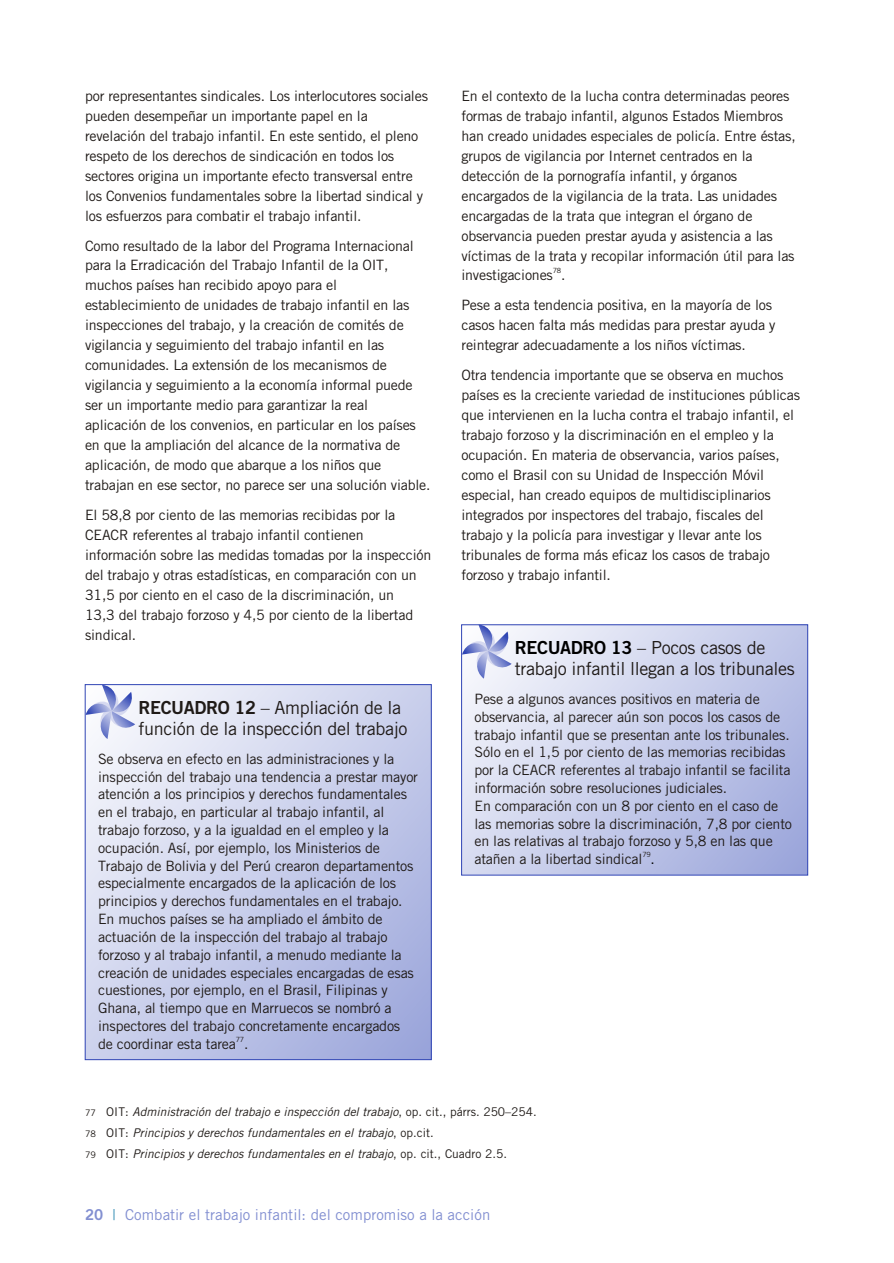
<style>
.page{position:relative;width:894px;height:1263px;background:#fff}
.page>*{position:absolute;margin:0;border:0;box-sizing:border-box;transform-origin:0 0}
.t1{font:18px/21.6px "Trade Gothic";letter-spacing:-.02em;color:#1f1a17}
.t2{font:15px "Trade Gothic";letter-spacing:.005em;color:#828fd1}
.t3{font:14.25px/20px "Trade Gothic";letter-spacing:-.015em;color:#1f1a17}
.t4{font:14.25px "Trade Gothic";color:#000}
.t5{font:italic 12px/21px "Trade Gothic";color:#1f1a17}
.t6{font:7.2px "Trade Gothic";color:#1f1a17}
.s1{font-family:"Trade Gothic Bold Two"}
.s2{font-family:"Trade Gothic Bold Two";color:#000}
.s3{font-style:normal;font-size:9px}
.s4{font-style:normal}
.s5{color:#338cb3}
</style>
<div class="page">
<svg style="left:87px;top:686px;width:342px;height:372px;background:#c9cfeb"></svg>
<div style="left:85px;top:684px;width:346px;height:376px;border:1px solid #3045b5"></div>
<svg style="left:463px;top:627px;width:343px;height:246px;background:#c9cfeb"></svg>
<div style="left:461px;top:625px;width:347px;height:250px;border:1px solid #3045b5"></div>
<svg style="left:86px;top:685px;width:49px;height:54px"></svg>
<svg style="left:462px;top:624px;width:50px;height:55px"></svg>
<p class="t3" style="left:85px;top:87px;width:344px">por representantes sindicales. Los interlocutores sociales pueden desempeñar un importante papel en la revelación del trabajo infantil. En este sentido, el pleno respeto de los derechos de sindicación en todos los sectores origina un importante efecto transversal entre los Convenios fundamentales sobre la libertad sindical y los esfuerzos para combatir el trabajo infantil.</p>
<p class="t3" style="left:85px;top:237px;width:347px">Como resultado de la labor del Programa Internacional para la Erradicación del Trabajo Infantil de la OIT, muchos países han recibido apoyo para el establecimiento de unidades de trabajo infantil en las inspecciones del trabajo, y la creación de comités de vigilancia y seguimiento del trabajo infantil en las comunidades. La extensión de los mecanismos de vigilancia y seguimiento a la economía informal puede ser un importante medio para garantizar la real aplicación de los convenios, en particular en los países en que la ampliación del alcance de la normativa de aplicación, de modo que abarque a los niños que trabajan en ese sector, no parece ser una solución viable.</p>
<p class="t3" style="left:85px;top:506px;width:348px">El 58,8 por ciento de las memorias recibidas por la CEACR referentes al trabajo infantil contienen información sobre las medidas tomadas por la inspección del trabajo y otras estadísticas, en comparación con un 31,5 por ciento en el caso de la discriminación, un<br>13,3 del trabajo forzoso y 4,5 por ciento de la libertad sindical.</p>
<p class="t1" style="left:138px;top:698px;width:271px"><span class="s1">RECUADRO 12</span> – Ampliación de la función de la inspección del trabajo</p>
<p class="t3" style="left:98px;top:751px;width:321px;line-height:17.9px">Se observa en efecto en las administraciones y la inspección del trabajo una tendencia a prestar mayor atención a los principios y derechos fundamentales en el trabajo, en particular al trabajo infantil, al trabajo forzoso, y a la igualdad en el empleo y la ocupación. Así, por ejemplo, los Ministerios de Trabajo de Bolivia y del Perú crearon departamentos especialmente encargados de la aplicación de los principios y derechos fundamentales en el trabajo.<br>En muchos países se ha ampliado el ámbito de actuación de la inspección del trabajo al trabajo forzoso y al trabajo infantil, a menudo mediante la creación de unidades especiales encargadas de esas cuestiones, por ejemplo, en el Brasil, Filipinas y Ghana, al tiempo que en Marruecos se nombró a inspectores del trabajo concretamente encargados de coordinar esta tarea</p>
<p class="t6" style="left:236px;top:1036px;width:10px">77</p>
<p class="t3" style="left:244px;top:1035px;width:6px">.</p>
<p class="t3" style="left:461px;top:87px;width:336px">En el contexto de la lucha contra determinadas peores formas de trabajo infantil, algunos Estados Miembros han creado unidades especiales de policía. Entre éstas, grupos de vigilancia por Internet centrados en la detección de la pornografía infantil, y órganos encargados de la vigilancia de la trata. Las unidades encargadas de la trata que integran el órgano de observancia pueden prestar ayuda y asistencia a las víctimas de la trata y recopilar información útil para las investigaciones</p>
<p class="t6" style="left:553px;top:268px;width:10px">78</p>
<p class="t3" style="left:461px;top:262px;width:312px;line-height:30px;text-indent:100px">.<br>Pese a esta tendencia positiva, en la mayoría de los</p>
<p class="t3" style="left:461px;top:316px;width:316px">casos hacen falta más medidas para prestar ayuda y reintegrar adecuadamente a los niños víctimas.</p>
<p class="t3" style="left:461px;top:366px;width:340px">Otra tendencia importante que se observa en muchos países es la creciente variedad de instituciones públicas que intervienen en la lucha contra el trabajo infantil, el trabajo forzoso y la discriminación en el empleo y la ocupación. En materia de observancia, varios países, como el Brasil con su Unidad de Inspección Móvil especial, han creado equipos de multidisciplinarios integrados por inspectores del trabajo, fiscales del trabajo y la policía para investigar y llevar ante los tribunales de forma más eficaz los casos de trabajo forzoso y trabajo infantil.</p>
<p class="t1" style="left:515px;top:638px;width:282px"><span class="s2">RECUADRO 13</span> – Pocos casos de trabajo infantil llegan a los tribunales</p>
<p class="t3" style="left:475px;top:691px;width:319px;line-height:17.9px">Pese a algunos avances positivos en materia de observancia, al parecer aún son pocos los casos de trabajo infantil que se presentan ante los tribunales.<br>Sólo en el 1,5 por ciento de las memorias recibidas por la CEACR referentes al trabajo infantil se facilita información sobre resoluciones judiciales.<br>En comparación con un 8 por ciento en el caso de las memorias sobre la discriminación, 7,8 por ciento en las relativas al trabajo forzoso y 5,8 en las que atañen a la libertad sindical</p>
<p class="t6" style="left:642px;top:852px;width:10px">79</p>
<p class="t4" style="left:651px;top:853px;width:6px">.</p>
<p class="t5" style="left:85px;top:1103px;width:453px"><span class="s3">77</span> <span class="s4">OIT:</span> Administración del trabajo e inspección del trabajo<span class="s4">, op. cit., párrs. 250–254.<br></span><span class="s3">78</span> <span class="s4">OIT:</span> Principios y derechos fundamentales en el trabajo<span class="s4">, op.cit.<br></span><span class="s3">79</span> <span class="s4">OIT:</span> Principios y derechos fundamentales en el trabajo<span class="s4">, op. cit., Cuadro 2.5.</span></p>
<p class="t2" style="left:85px;top:1208px;width:407px"><span class="s1">20</span> <span class="s5">|</span> Combatir el trabajo infantil: del compromiso a la acción</p>
</div>
